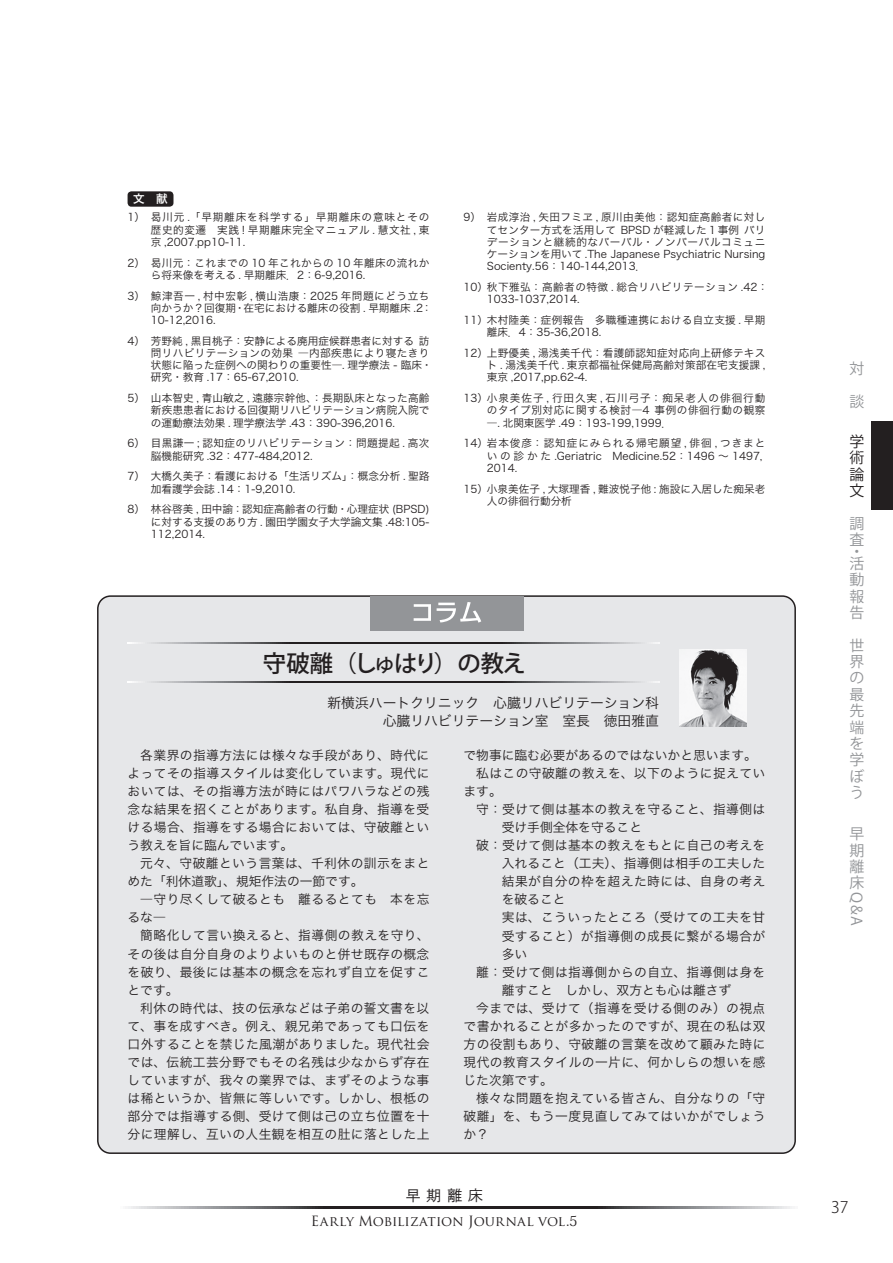
<style>
.page{position:relative;width:893px;height:1263px;background:#fff}
.page>*{position:absolute;margin:0;border:0;box-sizing:border-box;transform-origin:0 0}
.t1{font:500 23.4px "Koz Go Pro";letter-spacing:-.07em;color:#231f20}
.t2{font:300 15.9px "Koz Go Pro";color:#231f20}
.t3{font:14.85px/16.4px "Koz Go Pro";color:#939598;text-align:justify}
.t4{font:14.85px "Shuei Go Gin Std L";color:#231f20}
.t5{font:14.85px/16.4px "Koz Go Pro";color:#231f20;text-align:justify}
.t6{font:13.8px/18.1px "Hira Kaku Pro W3";color:#231f20;text-align:right}
.t7{font:13.8px "Trajan Pro";color:#231f20}
.t8{font:12.75px/18.1px "Hira Kaku Pro W3";letter-spacing:.03em;color:#231f20;text-align:justify}
.t9{font:12.75px "Hira Kaku Pro W3";color:#231f20}
.t10{font:12.75px "Hira Kaku Pro W3";letter-spacing:.01em;color:#231f20}
.t11{font:11.55px "Hira Kaku Pro W6";color:#fff}
.t12{font:10.65px/12.1px "Hira Kaku Pro W3";color:#231f20;text-align:justify}
.t13{font:10.65px/12.1px "Hira Kaku Pro W3";letter-spacing:.03em;color:#231f20}
.t14{font:10.65px/12.1px "Hira Kaku Pro W3";letter-spacing:.035em;color:#231f20}
.t15{font:10.65px/12.1px "Hira Kaku Pro W3";letter-spacing:.045em;color:#231f20}
.t16{font:10.65px/12.1px "Hira Kaku Pro W3";letter-spacing:.02em;color:#231f20}
.s1{font-family:"Koz Min Pro"}
</style>
<div class="page">
<svg style="left:128px;top:1207px;width:664px;height:1px"></svg>
<div style="left:872px;top:421px;width:21px;height:89px;background:#231f20"></div>
<div style="left:128px;top:191px;width:45px;height:16px;background:#231f20;border-radius:4px"></div>
<div style="left:98px;top:596px;width:697px;height:557px;background:#e6e7e9;border-radius:13px"></div>
<div style="left:370px;top:596px;width:153px;height:34px;background:#939598"></div>
<svg style="left:414px;top:604px;width:17px;height:17px"></svg>
<svg style="left:437px;top:602px;width:44px;height:21px"></svg>
<svg style="left:128px;top:681px;width:531px;height:2px"></svg>
<img style="left:679px;top:650px;width:67px;height:76px">
<svg style="left:128px;top:642px;width:531px;height:2px"></svg>
<p class="t11" style="left:133px;top:189px;width:36px">文　献</p>
<p class="t12" style="left:151px;top:211px;width:280px;text-indent:-23px">1）曷川元 .「早期離床を科学する」早期離床の意味とその歴史的変遷　実践 ! 早期離床完全マニュアル . 慧文社 , 東京 ,2007.pp10-11.</p>
<p class="t13" style="left:151px;top:256px;width:280px;text-indent:-23px">2）曷川元：これまでの 10 年これからの 10 年離床の流れから将来像を考える . 早期離床．2：6-9,2016.</p>
<p class="t12" style="left:151px;top:289px;width:283px;text-align:left;text-indent:-23px">3）鯨津吾一 , 村中宏彰 , 横山浩康：2025 年問題にどう立ち向かうか？回復期・在宅における離床の役割 . 早期離床 .2：<br>10-12,2016.</p>
<p class="t12" style="left:151px;top:334px;width:283px;text-align:left;text-indent:-23px">4）芳野純 , 黒目桃子：安静による廃用症候群患者に対する 訪問リハビリテーションの効果 ―内部疾患により寝たきり状態に陥った症例への関わりの重要性―. 理学療法 - 臨床・研究・教育 .17：65-67,2010.</p>
<p class="t12" style="left:151px;top:391px;width:280px;text-indent:-23px">5）山本智史 , 青山敏之 , 遠藤宗幹他、：長期臥床となった高齢新疾患患者における回復期リハビリテーション病院入院での運動療法効果 . 理学療法学 .43：390-396,2016.</p>
<p class="t14" style="left:151px;top:436px;width:280px;text-indent:-23px">6）目黒謙一 ; 認知症のリハビリテーション：問題提起 . 高次脳機能研究 .32：477-484,2012.</p>
<p class="t12" style="left:151px;top:469px;width:280px;text-indent:-23px">7）大橋久美子：看護における「生活リズム」：概念分析 . 聖路加看護学会誌 .14：1-9,2010.</p>
<p class="t12" style="left:151px;top:502px;width:280px;text-indent:-23px">8）林谷啓美 , 田中諭：認知症高齢者の行動・心理症状 (BPSD)に対する支援のあり方 . 園田学園女子大学論文集 .48:105- 112,2014.</p>
<p class="t12" style="left:487px;top:211px;width:280px;text-indent:-23px">9）岩成淳治 , 矢田フミヱ , 原川由美他：認知症高齢者に対してセンター方式を活用して BPSD が軽減した１事例 バリデーションと継続的なバーバル・ノンバーバルコミュニケーションを用いて .The Japanese Psychiatric Nursing Socienty.56：140-144,2013．</p>
<p class="t15" style="left:487px;top:280px;width:283px;text-indent:-23px">10）秋下雅弘：高齢者の特徴 . 総合リハビリテーション .42：<br>1033-1037,2014.</p>
<p class="t16" style="left:487px;top:313px;width:280px;text-indent:-23px">11）木村陸美：症例報告　多職種連携における自立支援 . 早期離床．4：35-36,2018.</p>
<p class="t12" style="left:487px;top:346px;width:280px;text-indent:-23px">12）上野優美 , 湯浅美千代：看護師認知症対応向上研修テキスト . 湯浅美千代 . 東京都福祉保健局高齢対策部在宅支援課 ,東京 ,2017,pp.62-4.</p>
<p class="t12" style="left:487px;top:391px;width:280px;text-indent:-23px">13）小泉美佐子 , 行田久実 , 石川弓子：痴呆老人の俳徊行動のタイプ別対応に関する検討―4 事例の俳徊行動の観察―. 北関東医学 .49：193-199,1999．</p>
<p class="t12" style="left:487px;top:436px;width:285px;text-align:left;text-indent:-23px">14）岩本俊彦：認知症にみられる帰宅願望 , 俳徊 , つきまといの診かた .Geriatric　Medicine.52：1496 ～ 1497，<br>2014.</p>
<p class="t12" style="left:487px;top:482px;width:280px;text-indent:-23px">15）小泉美佐子 , 大塚理香 , 難波悦子他 : 施設に入居した痴呆老人の徘徊行動分析</p>
<h1 class="t1" style="left:263px;top:648px;width:264px">守破離（しゅはり）の教え</h1>
<p class="t6" style="left:327px;top:693px;width:333px">新横浜ハートクリニック　心臓リハビリテーション科心臓リハビリテーション室　室長　徳田雅直</p>
<p class="t8" style="left:128px;top:745px;width:303px;text-indent:13px">各業界の指導方法には様々な手段があり、時代によってその指導スタイルは変化しています。現代においては、その指導方法が時にはパワハラなどの残念な結果を招くことがあります。私自身、指導を受ける場合、指導をする場合においては、守破離という教えを旨に臨んでいます。</p>
<p class="t8" style="left:128px;top:853px;width:303px;text-indent:13px">元々、守破離という言葉は、千利休の訓示をまとめた「利休道歌」、規矩作法の一節です。</p>
<p class="t8" style="left:128px;top:889px;width:303px;text-indent:13px">―守り尽くして破るとも　離るるとても　本を忘るな―</p>
<p class="t8" style="left:128px;top:926px;width:303px;text-indent:13px">簡略化して言い換えると、指導側の教えを守り、その後は自分自身のよりよいものと併せ既存の概念を破り、最後には基本の概念を忘れず自立を促すことです。　</p>
<p class="t8" style="left:128px;top:998px;width:303px;text-indent:13px">利休の時代は、技の伝承などは子弟の誓文書を以て、事を成すべき。例え、親兄弟であっても口伝を口外することを禁じた風潮がありました。現代社会では、伝統工芸分野でもその名残は少なからず存在していますが、我々の業界では、まずそのような事は稀というか、皆無に等しいです。しかし、根柢の部分では指導する側、受けて側は己の立ち位置を十分に理解し、互いの人生観を相互の肚に落とした上</p>
<p class="t9" style="left:463px;top:744px;width:295px">で物事に臨む必要があるのではないかと思います。</p>
<p class="t8" style="left:476px;top:763px;width:291px">私はこの守破離の教えを、以下のように捉えてい</p>
<p class="t8" style="left:463px;top:781px;width:40px">ます。</p>
<p class="t8" style="left:476px;top:799px;width:291px">守：受けて側は基本の教えを守ること、指導側は</p>
<p class="t9" style="left:502px;top:816px;width:142px">受け手側全体を守ること</p>
<p class="t8" style="left:476px;top:835px;width:291px">破：受けて側は基本の教えをもとに自己の考えを</p>
<p class="t10" style="left:502px;top:852px;width:265px">入れること（工夫）、指導側は相手の工夫した</p>
<p class="t8" style="left:502px;top:871px;width:265px">結果が自分の枠を超えた時には、自身の考え</p>
<p class="t8" style="left:502px;top:889px;width:65px">を破ること</p>
<p class="t8" style="left:502px;top:908px;width:265px">実は、こういったところ（受けての工夫を甘</p>
<p class="t8" style="left:502px;top:926px;width:265px">受すること）が指導側の成長に繋がる場合が</p>
<p class="t8" style="left:502px;top:944px;width:27px">多い</p>
<p class="t8" style="left:476px;top:962px;width:291px">離：受けて側は指導側からの自立、指導側は身を</p>
<p class="t9" style="left:502px;top:978px;width:231px">離すこと　しかし、双方とも心は離さず</p>
<p class="t8" style="left:476px;top:998px;width:291px">今までは、受けて（指導を受ける側のみ）の視点</p>
<p class="t8" style="left:463px;top:1016px;width:303px">で書かれることが多かったのですが、現在の私は双</p>
<p class="t8" style="left:463px;top:1034px;width:303px">方の役割もあり、守破離の言葉を改めて顧みた時に</p>
<p class="t8" style="left:463px;top:1052px;width:303px">現代の教育スタイルの一片に、何かしらの想いを感</p>
<p class="t8" style="left:463px;top:1070px;width:91px">じた次第です。</p>
<p class="t8" style="left:476px;top:1088px;width:291px">様々な問題を抱えている皆さん、自分なりの「守</p>
<p class="t8" style="left:463px;top:1106px;width:303px">破離」を、もう一度見直してみてはいかがでしょう</p>
<p class="t8" style="left:463px;top:1124px;width:27px">か？</p>
<h3 class="t4" style="left:406px;top:1185px;width:79px">早期離床</h3>
<p class="t7" style="left:311px;top:1212px;width:268px">Early Mobilization Journal vol.<span class="s1">5</span></p>
<h3 class="t3" style="left:849px;top:361px;width:16px">対</h3>
<h3 class="t3" style="left:849px;top:394px;width:16px">談</h3>
<h3 class="t5" style="left:849px;top:433px;width:16px">学術論文</h3>
<h3 class="t3" style="left:849px;top:515px;width:16px">調査</h3>
<h3 class="t3" style="left:849px;top:546px;width:16px;line-height:11.9px">・活</h3>
<h3 class="t3" style="left:849px;top:572px;width:16px">動報告</h3>
<h3 class="t3" style="left:849px;top:637px;width:16px">世界の最先端を学ぼう</h3>
<h3 class="t3" style="left:849px;top:826px;width:16px">早期離床</h3>
<h3 class="t3" style="left:864px;top:892px;width:35px;rotate:90deg">Q&amp;A</h3>
<h2 class="t2" style="left:831px;top:1197px;width:19px">37</h2>
</div>
